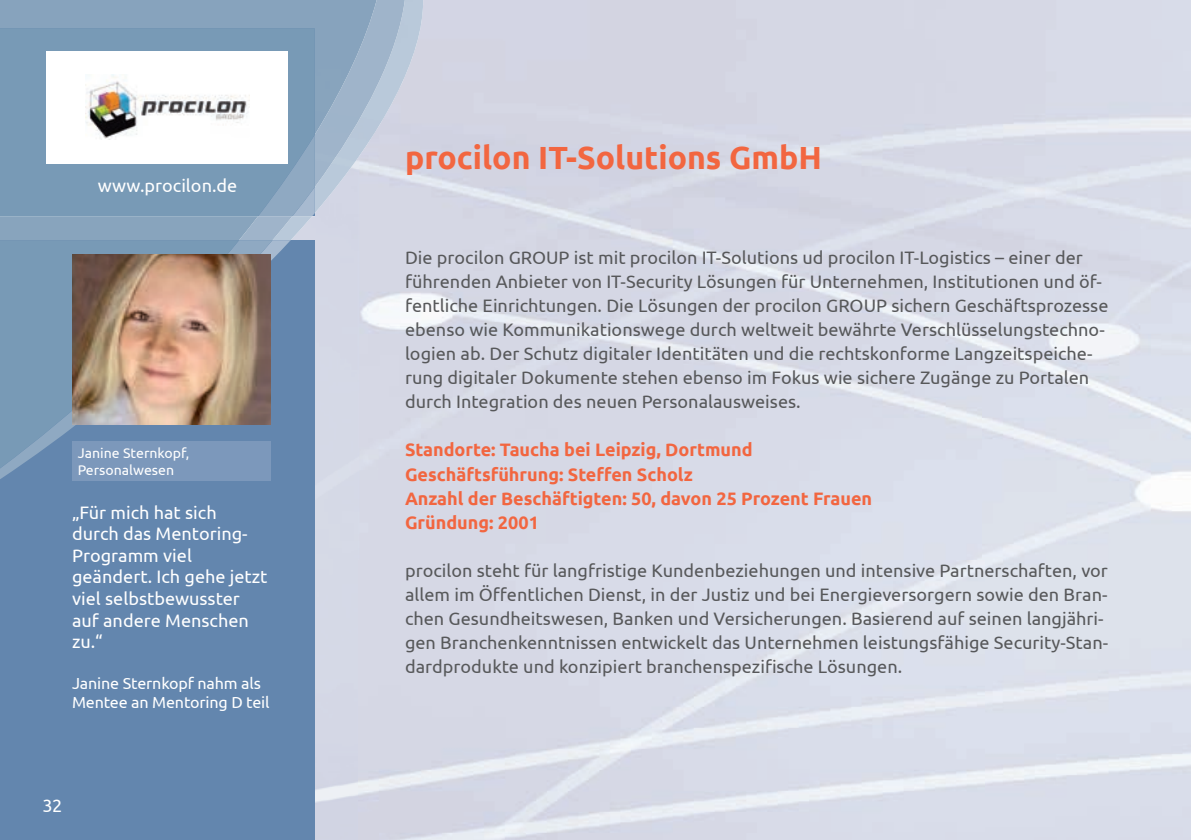
<style>
.page{position:relative;width:1191px;height:840px;background:#fff}
.page>*{position:absolute;margin:0;border:0;box-sizing:border-box;transform-origin:0 0}
.t1{font:700 32px "Ubuntu";color:#f26640}
.t2{font:18px/24px "Ubuntu";color:#57585a}
.t3{font:700 18px/24px "Ubuntu";color:#f26640}
.t4{font:18px/21.6px "Ubuntu";color:#fff}
.t5{font:16px/19.2px "Ubuntu";letter-spacing:-.01em;color:#fff}
.t6{font:14px/16.8px "Ubuntu";color:#fff}
</style>
<div class="page">
<div style="left:0;top:240px;width:315px;height:599px;background:#6386ae"></div>
<img style="left:405px;top:0;width:19px;height:240px">
<svg style="left:272px;top:240px;width:18px;height:20px"></svg>
<img style="left:377px;top:0;width:28px;height:240px">
<svg style="left:0;top:240px;width:272px;height:239px"></svg>
<img style="left:0;top:0;width:377px;height:240px">
<svg style="left:0;top:28px;width:315px;height:188px;background:#7a9bb7"></svg>
<svg style="left:0;top:240px;width:239px;height:228px;fill:#789ab6"></svg>
<img style="left:72px;top:254px;width:198px;height:170px">
<div style="left:46px;top:50px;width:242px;height:113px;background:#fff"></div>
<img style="left:86px;top:74px;width:164px;height:66px">
<div style="left:72px;top:441px;width:198px;height:39px;background:#7c98bb"></div>
<p class="t4" style="left:98px;top:174px;width:141px">www.procilon.de</p>
<p class="t6" style="left:78px;top:444px;width:113px">Janine Sternkopf,<br>Personalwesen</p>
<p class="t4" style="left:72px;top:500px;width:197px">„Für mich hat sich durch das Mentoring-<br>Programm viel geändert. Ich gehe jetzt viel selbstbewusster auf andere Menschen zu.“</p>
<p class="t5" style="left:72px;top:673px;width:199px">Janine Sternkopf nahm als<br>Mentee an Mentoring D teil</p>
<p class="t4" style="left:43px;top:793px;width:21px">32</p>
<h1 class="t1" style="left:405px;top:136px;width:418px">procilon IT-Solutions GmbH</h1>
<p class="t2" style="left:405px;top:245px;width:705px">Die procilon GROUP ist mit procilon IT-Solutions ud procilon IT-Logistics – einer der führenden Anbieter von IT-Security Lösungen für Unternehmen, Institutionen und öf&shy;fentliche Einrichtungen. Die Lösungen der procilon GROUP sichern Geschäftsprozesse ebenso wie Kommunikationswege durch weltweit bewährte Verschlüsselungstechno&shy;logien ab. Der Schutz digitaler Identitäten und die rechtskonforme Langzeitspeiche&shy;rung digitaler Dokumente stehen ebenso im Fokus wie sichere Zugänge zu Portalen durch Integration des neuen Personalausweises.</p>
<p class="t3" style="left:405px;top:437px;width:469px">Standorte: Taucha bei Leipzig, Dortmund Geschäftsführung: Steffen Scholz<br>Anzahl der Beschäftigten: 50, davon 25 Prozent Frauen Gründung: 2001</p>
<p class="t2" style="left:405px;top:557px;width:705px">procilon steht für langfristige Kundenbeziehungen und intensive Partnerschaften, vor allem im Öffentlichen Dienst, in der Justiz und bei Energieversorgern sowie den Bran&shy;chen Gesundheitswesen, Banken und Versicherungen. Basierend auf seinen langjähri&shy;gen Branchenkenntnissen entwickelt das Unternehmen leistungsfähige Security-Stan&shy;dardprodukte und konzipiert branchenspezifische Lösungen.</p>
</div>
